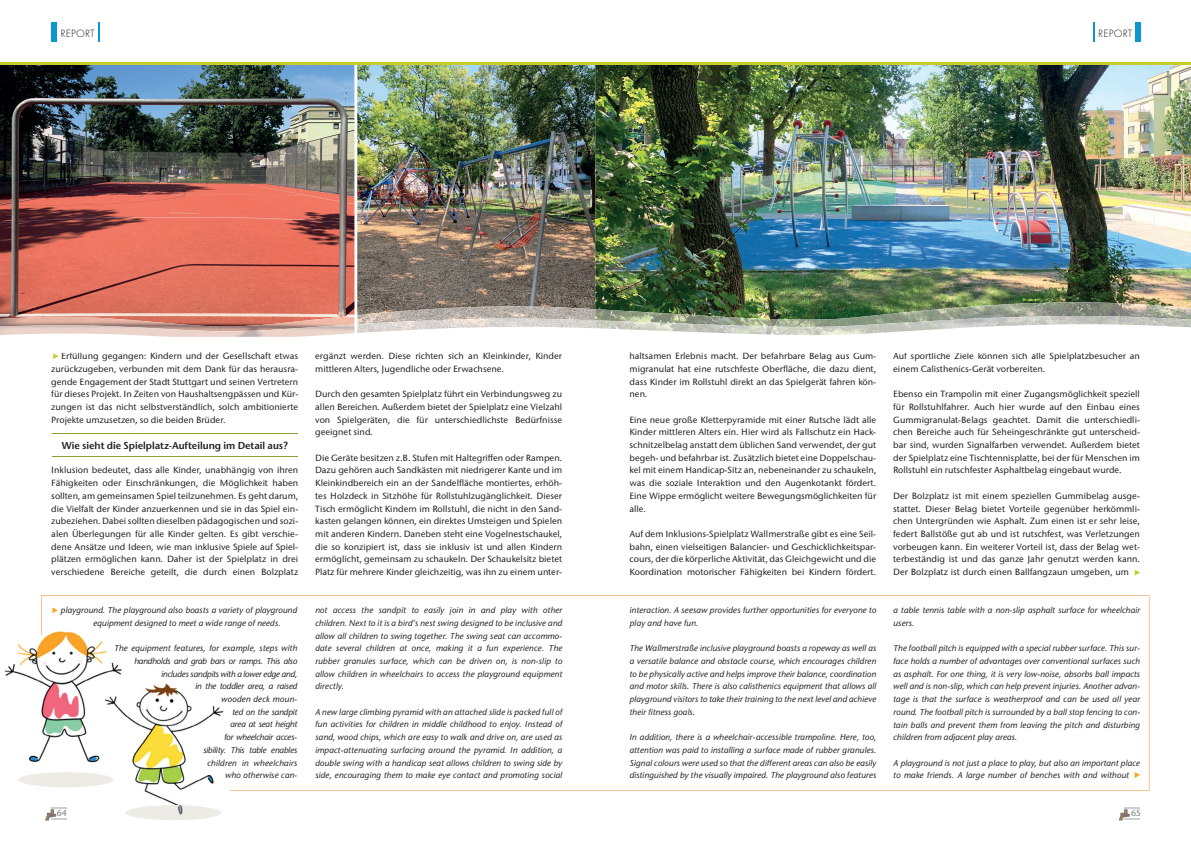
<style>
.page{position:relative;width:1191px;height:842px;background:#fff}
.page>*{position:absolute;margin:0;border:0;box-sizing:border-box;transform-origin:0 0}
.t1{font:300 11px "Futura PT";letter-spacing:.015em;color:#231f20}
.t2{font:600 10px "Stone Sans ITC";color:#231f20}
.t3{font:500 9px/12.7px "Stone Sans ITC";color:#231f20;text-align:justify}
.t4{font:500 9px "Stone Sans ITC";color:#808285}
.t5{font:italic 500 8.6px/12.7px "Stone Sans ITC";letter-spacing:.01em;color:#231f20;text-align:justify}
.t6{font:italic 500 8.6px/12.7px "Stone Sans ITC";letter-spacing:-.02em;color:#231f20;text-align:right}
</style>
<div class="page">
<img style="left:357px;top:64px;width:238px;height:242px">
<img style="left:0;top:64px;width:354px;height:244px">
<img style="left:595px;top:64px;width:596px;height:238px">
<div style="left:51px;top:23px;width:5px;height:19px;background:#0a96cf"></div>
<svg style="left:98px;top:23px;width:1px;height:19px"></svg>
<svg style="left:1119px;top:807px;width:21px;height:13px"></svg>
<svg style="left:1093px;top:23px;width:1px;height:19px"></svg>
<div style="left:1135px;top:23px;width:5px;height:19px;background:#0a96cf"></div>
<hr style="left:0;top:62px;width:1191px;height:2px;background:#c5ce2e">
<svg style="left:41px;top:595px;width:1108px;height:196px"></svg>
<svg style="left:1134px;top:772px;width:6px;height:6px"></svg>
<img style="left:4px;top:608px;width:228px;height:213px">
<hr style="left:52px;top:433px;width:246px;height:1px;background:#86a232">
<hr style="left:52px;top:456px;width:246px;height:1px;background:#86a232">
<div style="left:0;top:723px;width:18px;height:37px;background:#fff"></div>
<div style="left:31px;top:772px;width:75px;height:25px;background:#fff"></div>
<svg style="left:1134px;top:570px;width:6px;height:6px"></svg>
<svg style="left:0;top:308px;width:355px;height:12px;fill:#d8715d"></svg>
<img style="left:357px;top:306px;width:238px;height:13px">
<img style="left:0;top:315px;width:354px;height:5px">
<img style="left:595px;top:302px;width:596px;height:14px">
<img style="left:357px;top:319px;width:238px;height:1px">
<img style="left:595px;top:316px;width:596px;height:4px">
<svg style="left:0;top:320px;width:1191px;height:39px"></svg>
<img style="left:126px;top:805px;width:95px;height:15px">
<img style="left:18px;top:772px;width:96px;height:12px">
<svg style="left:22px;top:772px;width:84px;height:15px"></svg>
<p class="t1" style="left:60px;top:28px;width:36px">REPORT</p>
<p class="t1" style="left:1098px;top:28px;width:36px">REPORT</p>
<p class="t3" style="left:51px;top:351px;width:248px;text-indent:10px">Erfüllung gegangen: Kindern und der Gesellschaft etwas zurückzugeben, verbunden mit dem Dank für das herausra&shy;gende Engagement der Stadt Stuttgart und seinen Vertretern für dieses Projekt. In Zeiten von Haushaltsengpässen und Kür&shy;zungen ist das nicht selbstverständlich, solch ambitionierte Projekte umzusetzen, so die beiden Brüder.</p>
<p class="t2" style="left:62px;top:442px;width:227px">Wie sieht die Spielplatz-Aufteilung im Detail aus?</p>
<p class="t3" style="left:51px;top:465px;width:248px">Inklusion bedeutet, dass alle Kinder, unabhängig von ihren Fähigkeiten oder Einschränkungen, die Möglichkeit haben sollten, am gemeinsamen Spiel teilzunehmen. Es geht darum, die Vielfalt der Kinder anzuerkennen und sie in das Spiel ein&shy;zubeziehen. Dabei sollten dieselben pädagogischen und sozi&shy;alen Überlegungen für alle Kinder gelten. Es gibt verschie&shy;dene Ansätze und Ideen, wie man inklusive Spiele auf Spiel&shy;plätzen ermöglichen kann. Daher ist der Spielplatz in drei verschiedene Bereiche geteilt, die durch einen Bolzplatz</p>
<p class="t5" style="left:93px;top:605px;width:205px;text-indent:-32px">playground. The playground also boasts a variety of playground equipment designed to meet a wide range of needs.</p>
<p class="t6" style="left:114px;top:643px;width:185px">The equipment features, for example, steps with handholds and grab bars or ramps. This also includes sandpits with a lower edge and,<br>in the toddler area, a raised<br>wooden deck moun-<br>ted on the sandpit<br>area at seat height<br>for wheelchair acces-<br>sibility. This table enables<br>children in wheelchairs<br>who otherwise can-</p>
<p class="t3" style="left:315px;top:351px;width:248px">ergänzt werden. Diese richten sich an Kleinkinder, Kinder mittleren Alters, Jugendliche oder Erwachsene.</p>
<p class="t3" style="left:315px;top:389px;width:248px">Durch den gesamten Spielplatz führt ein Verbindungsweg zu allen Bereichen. Außerdem bietet der Spielplatz eine Vielzahl von Spielgeräten, die für unterschiedlichste Bedürfnisse geeignet sind.</p>
<p class="t3" style="left:315px;top:452px;width:248px">Die Geräte besitzen z.B. Stufen mit Haltegriffen oder Rampen.<br>Dazu gehören auch Sandkästen mit niedrigerer Kante und im Kleinkindbereich ein an der Sandelfläche montiertes, erhöh&shy;tes Holzdeck in Sitzhöhe für Rollstuhlzugänglichkeit. Dieser Tisch ermöglicht Kindern im Rollstuhl, die nicht in den Sand&shy;kasten gelangen können, ein direktes Umsteigen und Spielen mit anderen Kindern. Daneben steht eine Vogelnestschaukel, die so konzipiert ist, dass sie inklusiv ist und allen Kindern ermöglicht, gemeinsam zu schaukeln. Der Schaukelsitz bietet Platz für mehrere Kinder gleichzeitig, was ihn zu einem unter-</p>
<p class="t5" style="left:315px;top:605px;width:248px">not access the sandpit to easily join in and play with other children. Next to it is a bird’s nest swing designed to be inclusive and allow all children to swing together. The swing seat can accommo&shy;date several children at once, making it a fun experience. The rubber granules surface, which can be driven on, is non-slip to allow children in wheelchairs to access the playground equipment directly.</p>
<p class="t5" style="left:315px;top:706px;width:248px">A new large climbing pyramid with an attached slide is packed full of fun activities for children in middle childhood to enjoy. Instead of sand, wood chips, which are easy to walk and drive on, are used as impact-attenuating surfacing around the pyramid. In addition, a double swing with a handicap seat allows children to swing side by side, encouraging them to make eye contact and promoting social</p>
<p class="t3" style="left:629px;top:351px;width:248px">haltsamen Erlebnis macht. Der befahrbare Belag aus Gum&shy;migranulat hat eine rutschfeste Oberfläche, die dazu dient, dass Kinder im Rollstuhl direkt an das Spielgerät fahren kön&shy;nen.</p>
<p class="t3" style="left:629px;top:414px;width:248px">Eine neue große Kletterpyramide mit einer Rutsche lädt alle Kinder mittleren Alters ein. Hier wird als Fallschutz ein Hack&shy;schnitzelbelag anstatt dem üblichen Sand verwendet, der gut begeh- und befahrbar ist. Zusätzlich bietet eine Doppelschau&shy;kel mit einem Handicap-Sitz an, nebeneinander zu schaukeln, was die soziale Interaktion und den Augenkotankt fördert.<br>Eine Wippe ermöglicht weitere Bewegungsmöglichkeiten für alle.</p>
<p class="t3" style="left:629px;top:528px;width:248px">Auf dem Inklusions-Spielplatz Wallmerstraße gibt es eine Seil&shy;bahn, einen vielseitigen Balancier- und Geschicklichkeitspar&shy;cours, der die körperliche Aktivität, das Gleichgewicht und die Koordination motorischer Fähigkeiten bei Kindern fördert.</p>
<p class="t5" style="left:629px;top:605px;width:248px">interaction. A seesaw provides further opportunities for everyone to play and have fun.</p>
<p class="t5" style="left:629px;top:643px;width:248px">The Wallmerstraße inclusive playground boasts a ropeway as well as a versatile balance and obstacle course, which encourages children to be physically active and helps improve their balance, coordination and motor skills. There is also calisthenics equipment that allows all playground visitors to take their training to the next level and achieve their fitness goals.</p>
<p class="t5" style="left:629px;top:732px;width:248px">In addition, there is a wheelchair-accessible trampoline. Here, too, attention was paid to installing a surface made of rubber granules.<br>Signal colours were used so that the different areas can also be easily distinguished by the visually impaired. The playground also features</p>
<p class="t3" style="left:893px;top:351px;width:248px">Auf sportliche Ziele können sich alle Spielplatzbesucher an einem Calisthenics-Gerät vorbereiten.</p>
<p class="t3" style="left:893px;top:389px;width:248px">Ebenso ein Trampolin mit einer Zugangsmöglichkeit speziell für Rollstuhlfahrer. Auch hier wurde auf den Einbau eines Gummigranulat-Belags geachtet. Damit die unterschiedli&shy;chen Bereiche auch für Seheingeschränkte gut unterscheid&shy;bar sind, wurden Signalfarben verwendet. Außerdem bietet der Spielplatz eine Tischtennisplatte, bei der für Menschen im Rollstuhl ein rutschfester Asphaltbelag eingebaut wurde.</p>
<p class="t3" style="left:893px;top:490px;width:248px">Der Bolzplatz ist mit einem speziellen Gummibelag ausge&shy;stattet. Dieser Belag bietet Vorteile gegenüber herkömmli&shy;chen Untergründen wie Asphalt. Zum einen ist er sehr leise, federt Ballstöße gut ab und ist rutschfest, was Verletzungen vorbeugen kann. Ein weiterer Vorteil ist, dass der Belag wet&shy;terbeständig ist und das ganze Jahr genutzt werden kann.<br>Der Bolzplatz ist durch einen Ballfangzaun umgeben, um</p>
<p class="t5" style="left:893px;top:605px;width:248px">a table tennis table with a non-slip asphalt surface for wheelchair users.</p>
<p class="t5" style="left:893px;top:643px;width:248px">The football pitch is equipped with a special rubber surface. This sur&shy;face holds a number of advantages over conventional surfaces such as asphalt. For one thing, it is very low-noise, absorbs ball impacts well and is non-slip, which can help prevent injuries. Another advan&shy;tage is that the surface is weatherproof and can be used all year round. The football pitch is surrounded by a ball stop fencing to con&shy;tain balls and prevent them from leaving the pitch and disturbing children from adjacent play areas.</p>
<p class="t5" style="left:893px;top:757px;width:248px">A playground is not just a place to play, but also an important place to make friends. A large number of benches with and without</p>
<p class="t4" style="left:57px;top:810px;width:11px">64</p>
<p class="t4" style="left:1131px;top:810px;width:11px">65</p>
</div>
